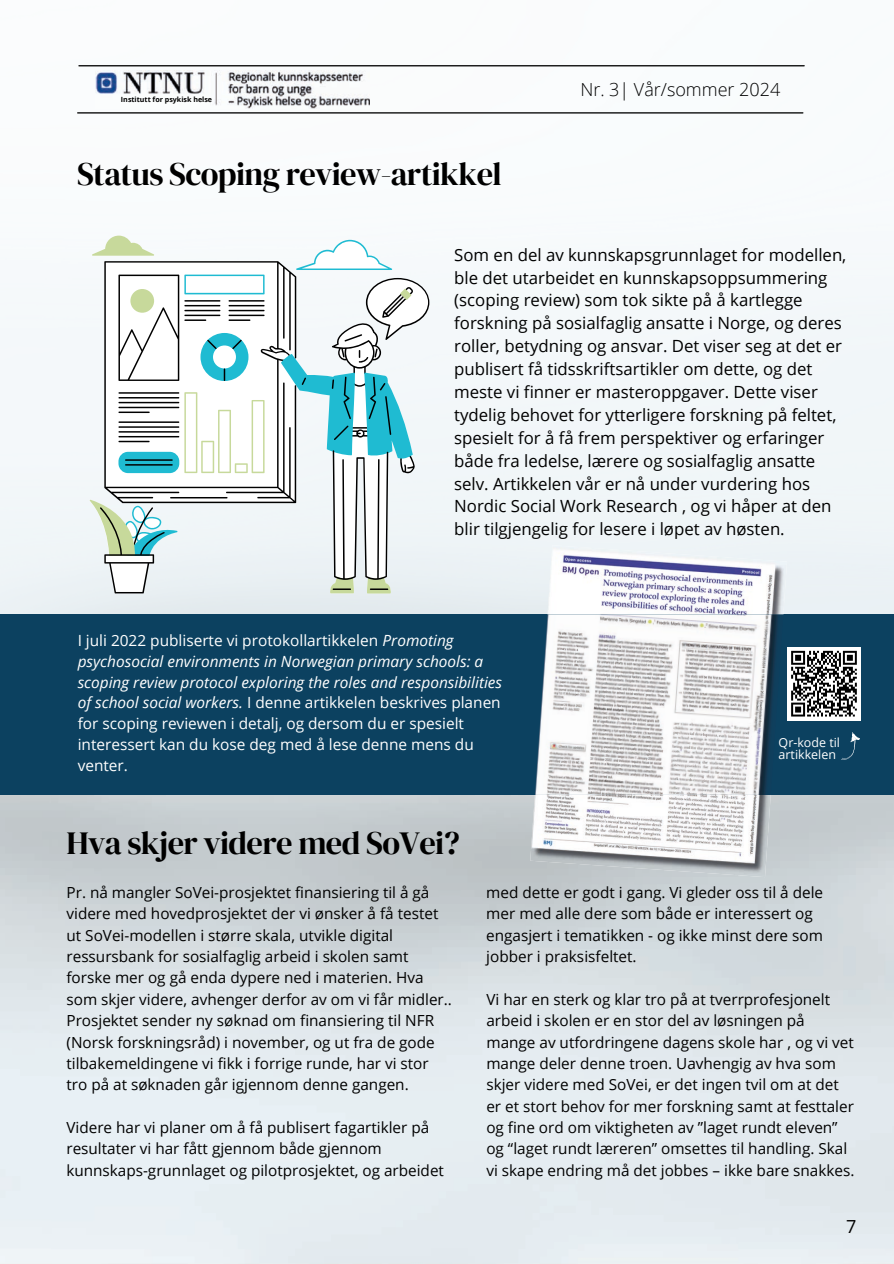
<style>
.page{position:relative;width:894px;height:1264px;background:#fff}
.page>*{position:absolute;margin:0;border:0;box-sizing:border-box;transform-origin:0 0}
.t1{font:32.4px "DM Serif Display";letter-spacing:-.02em;color:#000}
.t2{font:300 18px "Open Sans";color:#000}
.t3{font:18px "Open Sans";color:#000}
.t4{font:16.8px/23px "Open Sans";color:#000}
.t5{font:15.45px/20.9px "Open Sans";color:#fff}
.t6{font:15.3px/21.3px "Open Sans";color:#000}
.t7{font:12.45px/11.9px "Open Sans";color:#fff}
.t8{font:700 7.2px "Open Sans";color:#000}
.s1{font-style:italic}
</style>
<div class="page">
<div style="left:0;top:65px;width:893px;height:513px;background:#f5f9fa"></div>
<hr style="left:78px;top:112px;width:724px;height:1px;background:#000">
<hr style="left:79px;top:65px;width:725px;height:1px;background:#000">
<img style="left:95px;top:71px;width:275px;height:37px">
<svg style="left:412px;top:278px;width:17px;height:278px;fill:#f2f7f9"></svg>
<svg style="left:90px;top:235px;width:321px;height:358px;fill:#f4f8fa"></svg>
<svg style="left:100px;top:261px;width:291px;height:332px"></svg>
<div style="left:0;top:614px;width:893px;height:181px;background:#0c4160"></div>
<img style="left:530px;top:545px;width:256px;height:332px">
<img style="left:534px;top:614px;width:249px;height:181px">
<div style="left:786px;top:647px;width:74px;height:73px;background:#fff"></div>
<svg style="left:791px;top:650px;width:66px;height:67px"></svg>
<svg style="left:841px;top:732px;width:18px;height:28px"></svg>
<p class="t8" style="left:121px;top:94px;width:93px">Institutt for psykisk helse</p>
<h1 class="t1" style="left:77px;top:151px;width:426px">Status Scoping review-artikkel</h1>
<p class="t2" style="left:580px;top:77px;width:201px">Nr. 3| Vår/sommer 2024</p>
<p class="t4" style="left:454px;top:243px;width:393px">Som en del av kunnskapsgrunnlaget for modellen, ble det utarbeidet en kunnskapsoppsummering (scoping review) som tok sikte på å kartlegge forskning på sosialfaglig ansatte i Norge, og deres roller, betydning og ansvar. Det viser seg at det er publisert få tidsskriftsartikler om dette, og det meste vi finner er masteroppgaver. Dette viser tydelig behovet for ytterligere forskning på feltet, spesielt for å få frem perspektiver og erfaringer både fra ledelse, lærere og sosialfaglig ansatte selv. Artikkelen vår er nå under vurdering hos Nordic Social Work Research , og vi håper at den blir tilgjengelig for lesere i løpet av høsten.</p>
<p class="t5" style="left:78px;top:629px;width:426px">I juli 2022 publiserte vi protokollartikkelen <span class="s1">Promoting psychosocial environments in Norwegian primary schools: a scoping review protocol exploring the roles and responsibilities of school social workers.</span> I denne artikkelen beskrives planen for scoping reviewen i detalj, og dersom du er spesielt interessert kan du kose deg med å lese denne mens du venter.</p>
<h1 class="t1" style="left:66px;top:820px;width:395px">Hva skjer videre med SoVei?</h1>
<p class="t7" style="left:778px;top:736px;width:63px">Qr-kode til artikkelen</p>
<p class="t6" style="left:66px;top:881px;width:387px">Pr. nå mangler SoVei-prosjektet finansiering til å gå videre med hovedprosjektet der vi ønsker å få testet ut SoVei-modellen i større skala, utvikle digital ressursbank for sosialfaglig arbeid i skolen samt forske mer og gå enda dypere ned i materien. Hva som skjer videre, avhenger derfor av om vi får midler..<br>Prosjektet sender ny søknad om finansiering til NFR (Norsk forskningsråd) i november, og ut fra de gode tilbakemeldingene vi fikk i forrige runde, har vi stor tro på at søknaden går igjennom denne gangen.</p>
<p class="t6" style="left:66px;top:1116px;width:379px">Videre har vi planer om å få publisert fagartikler på resultater vi har fått gjennom både gjennom kunnskaps-grunnlaget og pilotprosjektet, og arbeidet</p>
<p class="t6" style="left:486px;top:881px;width:338px">med dette er godt i gang. Vi gleder oss til å dele mer med alle dere som både er interessert og engasjert i tematikken - og ikke minst dere som jobber i praksisfeltet.</p>
<p class="t6" style="left:486px;top:988px;width:369px">Vi har en sterk og klar tro på at tverrprofesjonelt arbeid i skolen er en stor del av løsningen på mange av utfordringene dagens skole har , og vi vet mange deler denne troen. Uavhengig av hva som skjer videre med SoVei, er det ingen tvil om at det er et stort behov for mer forskning samt at festtaler og fine ord om viktigheten av ”laget rundt eleven” og “laget rundt læreren” omsettes til handling. Skal vi skape endring må det jobbes – ikke bare snakkes.</p>
<p class="t3" style="left:846px;top:1214px;width:12px">7</p>
</div>
